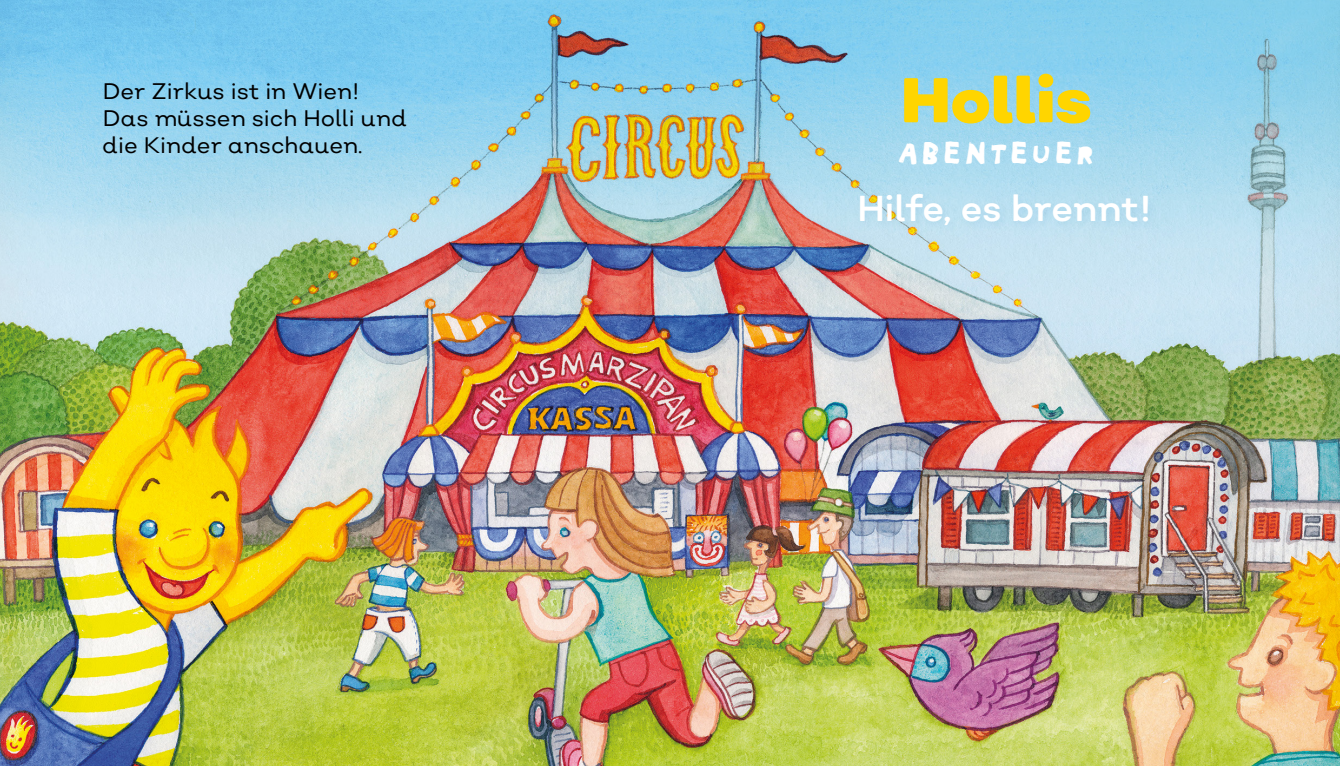
<style>
.page{position:relative;width:1340px;height:766px;background:#fff}
.page>*{position:absolute;margin:0;border:0;box-sizing:border-box;transform-origin:0 0}
.t1{font:900 63px "Nutmeg";color:#ffd500}
.t2{font:36px "Nutmeg";color:#fff}
.t3{font:900 33.75px "Letterine";letter-spacing:.125em;color:#fff}
.t4{font:22.5px/27px "Nutmeg";color:#000}
</style>
<div class="page">
<img style="left:0;top:0;width:1339px;height:765px">
<div style="left:857px;top:190px;width:300px;height:45px;background:#b8dff0"></div>
<p class="t4" style="left:102px;top:77px;width:306px">Der Zirkus ist in Wien!<br>Das müssen sich Holli und die Kinder anschauen.</p>
<h1 class="t1" style="left:901px;top:59px;width:192px">Hollis</h1>
<h3 class="t3" style="left:898px;top:131px;width:197px">ABENTEUER</h3>
<h2 class="t2" style="left:857px;top:185px;width:295px">Hilfe, es brennt!</h2>
</div>
